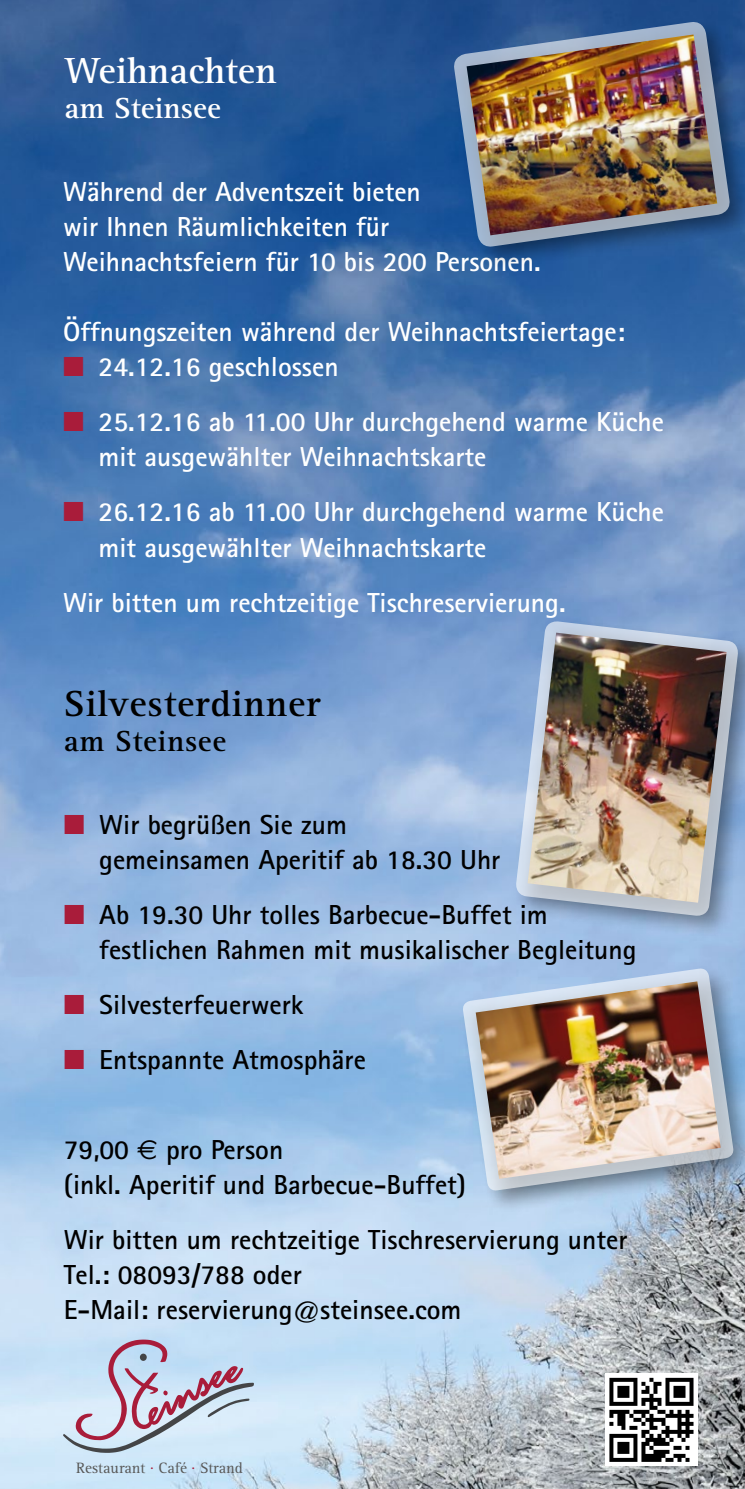
<style>
.page{position:relative;width:745px;height:1489px;background:#fff}
.page>*{position:absolute;margin:0;border:0;box-sizing:border-box;transform-origin:0 0}
.t1{font:700 37.5px "Rotis Serif";letter-spacing:.02em;color:#000}
.t2{font:700 37.5px "Rotis Serif";color:#fff}
.t3{font:700 30px "Rotis Serif";letter-spacing:.02em;color:#000}
.t4{font:700 30px "Rotis Serif";color:#fff}
.t5{font:700 27.5px/35px "Rotis Sans Serif";color:#fff}
.t6{font:700 27.5px/35px "Rotis Sans Serif";color:#000}
.t7{font:15.5px "Rotis Serif";color:#575756}
.s1{color:#a91c3a}
.s2{font-family:"Euro Sans";font-weight:400}
</style>
<div class="page">
<img style="left:0;top:0;width:744px;height:1488px">
<div style="left:512px;top:618px;width:232px;height:320px;background:#000;opacity:.49"></div>
<svg style="left:514px;top:620px;width:224px;height:297px;background:#93acce"></svg>
<img style="left:527px;top:632px;width:199px;height:270px">
<div style="left:451px;top:19px;width:293px;height:250px;background:#000;opacity:.49"></div>
<svg style="left:452px;top:20px;width:278px;height:228px;background:#3a6296"></svg>
<img style="left:466px;top:34px;width:250px;height:201px">
<svg style="left:63px;top:1339px;width:191px;height:113px;background:#c2c6d9"></svg>
<div style="left:605px;top:1373px;width:92px;height:92px;background:#fff"></div>
<svg style="left:609px;top:1377px;width:84px;height:84px"></svg>
<div style="left:459px;top:965px;width:285px;height:247px;background:#000;opacity:.49"></div>
<svg style="left:461px;top:967px;width:273px;height:224px;background:#9eb8d5"></svg>
<img style="left:475px;top:981px;width:245px;height:197px">
<h1 class="t2" style="left:64px;top:48px;width:214px">Weihnachten</h1>
<p class="t4" style="left:64px;top:90px;width:158px">am Steinsee</p>
<p class="t5" style="left:63px;top:174px;width:479px">Während der Adventszeit bieten<br>wir Ihnen Räumlichkeiten für<br>Weihnachtsfeiern für 10 bis 200 Personen.</p>
<p class="t5" style="left:63px;top:314px;width:563px">Öffnungszeiten während der Weihnachtsfeiertage:</p>
<p class="t5" style="left:63px;top:349px;width:277px"><span class="s1">■</span> 24.12.16 geschlossen</p>
<p class="t5" style="left:98px;top:404px;width:566px;text-indent:-35px"><span class="s1">■</span> 25.12.16 ab 11.00 Uhr durchgehend warme Küche mit ausgewählter Weihnachtskarte</p>
<p class="t5" style="left:98px;top:494px;width:566px;text-indent:-35px"><span class="s1">■</span> 26.12.16 ab 11.00 Uhr durchgehend warme Küche mit ausgewählter Weihnachtskarte</p>
<p class="t5" style="left:63px;top:584px;width:503px">Wir bitten um rechtzeitige Tischreservierung.</p>
<h1 class="t1" style="left:64px;top:681px;width:258px">Silvesterdinner</h1>
<p class="t3" style="left:64px;top:723px;width:164px">am Steinsee</p>
<p class="t6" style="left:99px;top:806px;width:402px;text-indent:-35px"><span class="s1">■</span> Wir begrüßen Sie zum gemeinsamen Aperitif ab 18.30 Uhr</p>
<p class="t6" style="left:99px;top:896px;width:538px;text-indent:-35px"><span class="s1">■</span> Ab 19.30 Uhr tolles Barbecue-Buffet im festlichen Rahmen mit musikalischer Begleitung</p>
<p class="t6" style="left:64px;top:986px;width:241px"><span class="s1">■</span> Silvesterfeuerwerk</p>
<p class="t6" style="left:64px;top:1041px;width:303px"><span class="s1">■</span> Entspannte Atmosphäre</p>
<p class="t6" style="left:64px;top:1131px;width:403px">79,00 <span class="s2">E</span> pro Person<br>(inkl. Aperitif und Barbecue-Buffet)</p>
<p class="t6" style="left:64px;top:1221px;width:565px">Wir bitten um rechtzeitige Tischreservierung unter<br>Tel.: 08093/788 oder<br>E-Mail: reservierung@steinsee.com</p>
<p class="t7" style="left:76px;top:1458px;width:168px">Restaurant <span class="s1">·</span> Café <span class="s1">·</span> Strand</p>
</div>
